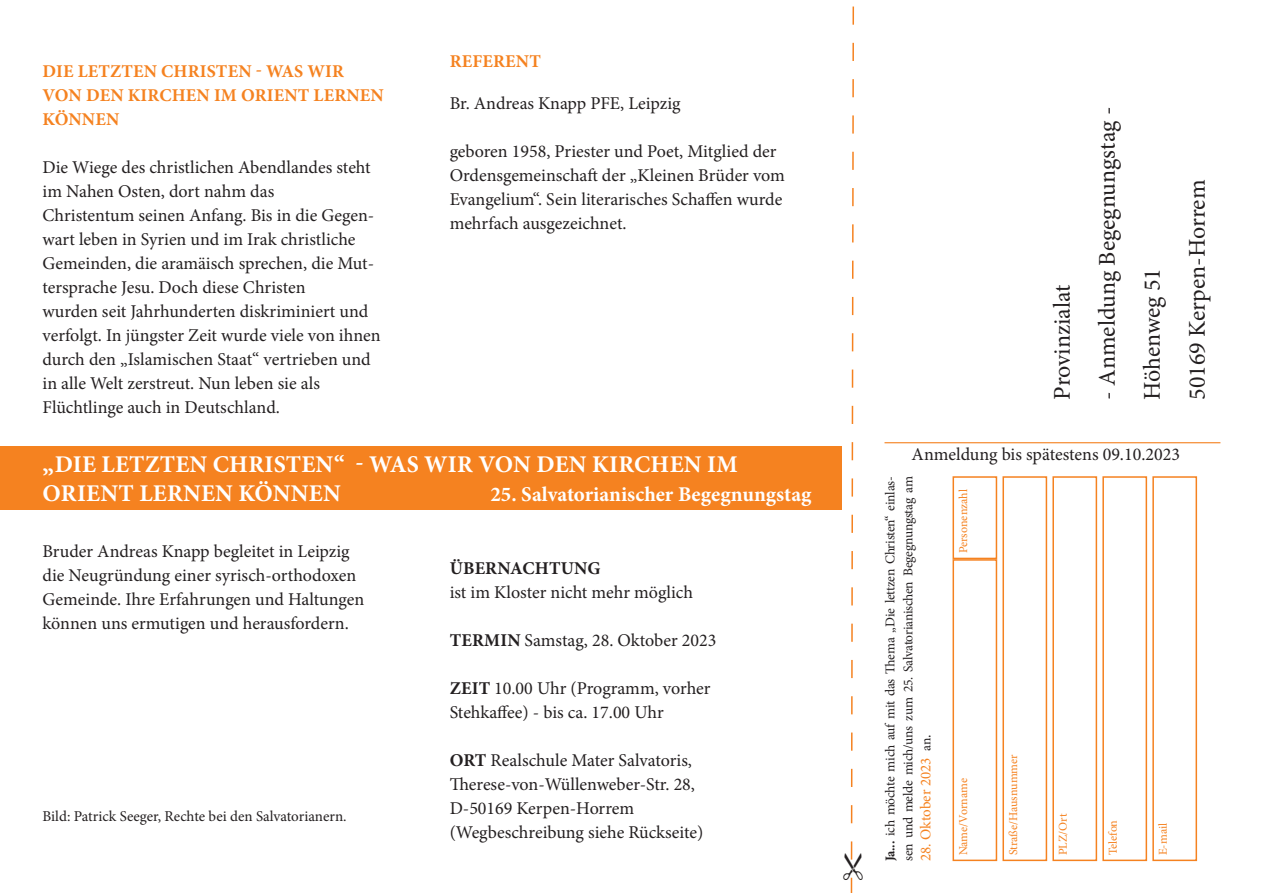
<style>
.page{position:relative;width:1263px;height:893px;background:#fff}
.page>*{position:absolute;margin:0;border:0;box-sizing:border-box;transform-origin:0 0}
.t1{font:24px "Minion Pro";color:#231f20}
.t2{font:700 24px/28.8px "Minion Pro";letter-spacing:.01em;color:#fff}
.t3{font:700 21px "Minion Pro";color:#fff}
.t4{font:18px/24px "Minion Pro";color:#231f20}
.t5{font:700 18px/24px "Minion Pro";letter-spacing:.01em;color:#f58220}
.t6{font:15px "Minion Pro";color:#231f20}
.t7{font:15px "Minion Pro";color:#f58220}
.t8{font:13.5px/18px "Minion Pro";letter-spacing:-.02em;color:#231f20}
.t9{font:12px "Minion Pro";letter-spacing:-.005em;color:#f58220}
.s1{font-weight:700}
.s2{font-size:13.5px;color:#231f20}
.s3{color:#231f20}
</style>
<div class="page">
<div style="left:0;top:446px;width:842px;height:64px;background:#f58220"></div>
<hr style="left:884px;top:442px;width:336px;height:1px;background:#f58220">
<div style="left:952px;top:559px;width:45px;height:302px;border:2px solid #f58220"></div>
<div style="left:1002px;top:476px;width:45px;height:385px;border:2px solid #f58220"></div>
<div style="left:1052px;top:476px;width:45px;height:385px;border:2px solid #f58220"></div>
<div style="left:1102px;top:476px;width:45px;height:385px;border:2px solid #f58220"></div>
<div style="left:1152px;top:476px;width:45px;height:385px;border:2px solid #f58220"></div>
<div style="left:952px;top:476px;width:45px;height:83px;border:2px solid #f58220"></div>
<svg style="left:850px;top:6px;width:5px;height:887px"></svg>
<p class="t5" style="left:43px;top:59px;width:343px">DIE LETZTEN CHRISTEN - WAS WIR<br>VON DEN KIRCHEN IM ORIENT LERNEN<br>KÖNNEN</p>
<p class="t4" style="left:43px;top:155px;width:330px">Die Wiege des christlichen Abendlandes steht im Nahen Osten, dort nahm das</p>
<p class="t4" style="left:43px;top:203px;width:333px">Christentum seinen Anfang. Bis in die Gegen&shy;wart leben in Syrien und im Irak christliche</p>
<p class="t4" style="left:43px;top:251px;width:333px">Gemeinden, die aramäisch sprechen, die Mut&shy;tersprache Jesu. Doch diese Christen</p>
<p class="t4" style="left:43px;top:299px;width:340px">wurden seit Jahrhunderten diskriminiert und verfolgt. In jüngster Zeit wurde viele von ihnen</p>
<p class="t4" style="left:43px;top:347px;width:330px">durch den „Islamischen Staat“ vertrieben und in alle Welt zerstreut. Nun leben sie als</p>
<p class="t4" style="left:43px;top:395px;width:239px">Flüchtlinge auch in Deutschland.</p>
<p class="t5" style="left:450px;top:49px;width:93px">REFERENT</p>
<p class="t4" style="left:450px;top:91px;width:232px">Br. Andreas Knapp PFE, Leipzig</p>
<p class="t4" style="left:450px;top:139px;width:337px">geboren 1958, Priester und Poet, Mitglied der Ordensgemeinschaft der „Kleinen Brüder vom Evangelium“. Sein literarisches Schaffen wurde mehrfach ausgezeichnet.</p>
<p class="t2" style="left:43px;top:450px;width:696px">„DIE LETZTEN CHRISTEN“ - WAS WIR VON DEN KIRCHEN IM<br>ORIENT LERNEN KÖNNEN</p>
<p class="t3" style="left:490px;top:480px;width:323px">25. Salvatorianischer Begegnungstag</p>
<p class="t4" style="left:43px;top:539px;width:323px">Bruder Andreas Knapp begleitet in Leipzig die Neugründung einer syrisch-orthodoxen Gemeinde. Ihre Erfahrungen und Haltungen können uns ermutigen und herausfordern.</p>
<p class="t6" style="left:43px;top:806px;width:306px">Bild: Patrick Seeger, Rechte bei den Salvatorianern.</p>
<p class="t4" style="left:450px;top:556px;width:245px"><span class="s1">ÜBERNACHTUNG<br></span>ist im Kloster nicht mehr möglich</p>
<p class="t4" style="left:450px;top:628px;width:268px"><span class="s1">TERMIN</span> Samstag, 28. Oktober 2023</p>
<p class="t4" style="left:450px;top:676px;width:262px"><span class="s1">ZEIT</span> 10.00 Uhr (Programm, vorher<br>Stehkaffee) - bis ca. 17.00 Uhr</p>
<p class="t4" style="left:450px;top:748px;width:244px"><span class="s1">ORT</span> Realschule Mater Salvatoris,</p>
<p class="t4" style="left:450px;top:772px;width:247px">Therese-von-Wüllenweber-Str. 28,</p>
<p class="t4" style="left:450px;top:796px;width:186px">D-50169 Kerpen-Horrem</p>
<p class="t4" style="left:450px;top:820px;width:255px">(Wegbeschreibung siehe Rückseite)</p>
<p class="t1" style="left:1046px;top:400px;width:117px;rotate:-90deg">Provinzialat</p>
<p class="t1" style="left:1091px;top:400px;width:294px;rotate:-90deg">- Anmeldung Begegnungstag -</p>
<p class="t1" style="left:1136px;top:400px;width:133px;rotate:-90deg">Höhenweg 51</p>
<p class="t1" style="left:1181px;top:400px;width:221px;rotate:-90deg">50169 Kerpen-Horrem</p>
<p class="t4" style="left:912px;top:442px;width:270px">Anmeldung bis spätestens 09.10.2023</p>
<p class="t8" style="left:881px;top:861px;width:386px;rotate:-90deg"><span class="s1">Ja...</span> ich möchte mich auf mit das Thema „Die lettzen Christen“ einlas&shy;sen und melde mich/uns zum 25. Salvatorianischen Begegnungstag am</p>
<p class="t7" style="left:915px;top:861px;width:128px;rotate:-90deg">28. Oktober 2023 <span class="s2">an</span><span class="s3">.</span></p>
<p class="t9" style="left:955px;top:553px;width:66px;rotate:-90deg">Personenzahl</p>
<p class="t9" style="left:955px;top:855px;width:78px;rotate:-90deg">Name/Vorname</p>
<p class="t9" style="left:1005px;top:855px;width:103px;rotate:-90deg">Straße/Hausnummer</p>
<p class="t9" style="left:1055px;top:855px;width:43px;rotate:-90deg">PLZ/Ort</p>
<p class="t9" style="left:1105px;top:855px;width:37px;rotate:-90deg">Telefon</p>
<p class="t9" style="left:1155px;top:855px;width:34px;rotate:-90deg">E-mail</p>
</div>
